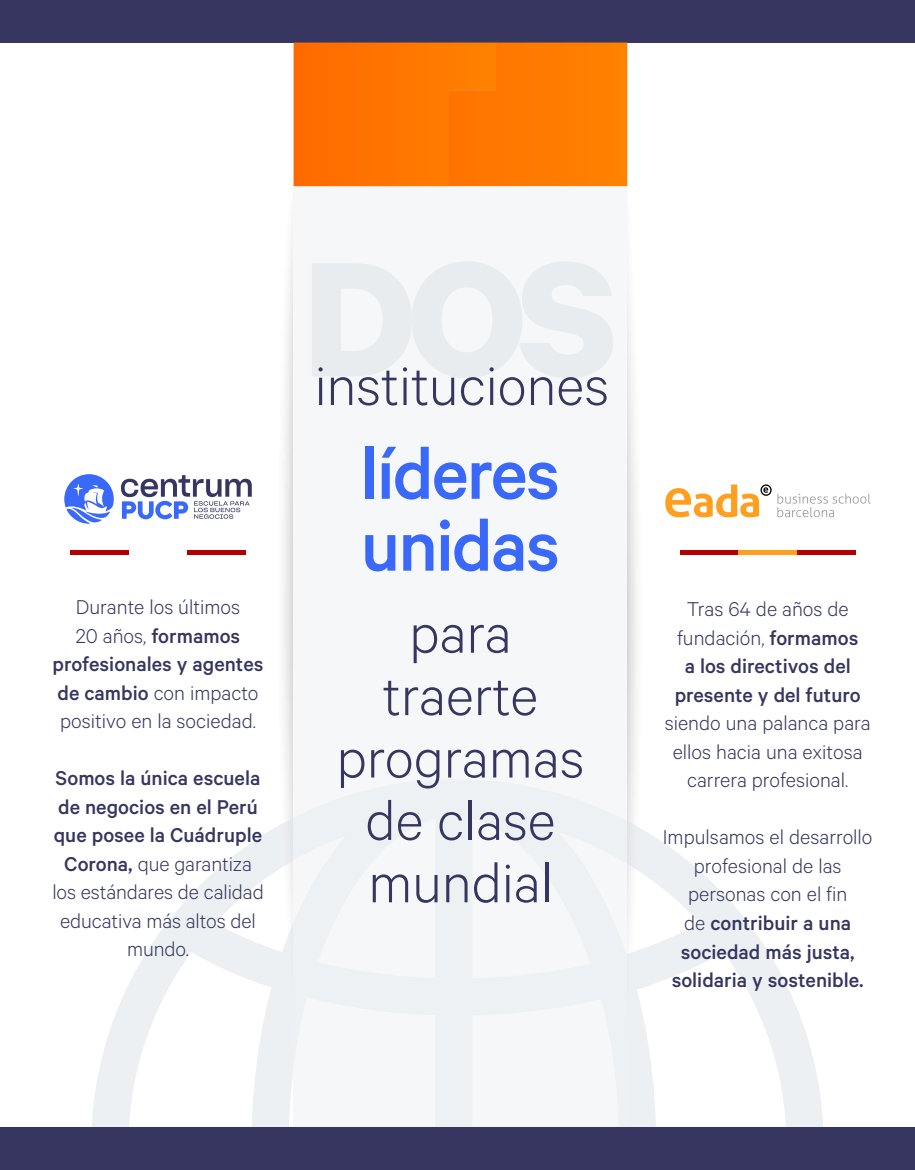
<style>
.page{position:relative;width:915px;height:1170px;background:#fff}
.page>*{position:absolute;margin:0;border:0;box-sizing:border-box;transform-origin:0 0}
.t1{font:500 79.95px/71.8px "Calibre";letter-spacing:-.025em;color:#3a69f9}
.t2{font:300 61.5px/62.4px "Calibre";color:#363660;text-align:center}
.t3{font:300 22.5px/28.5px "Calibre";color:#363660;text-align:center}
.t4{font:500 22.5px/28.5px "Calibre";color:#363660;text-align:center}
.s1{font-weight:500}
.s2{font-weight:300}
</style>
<div class="page">
<div style="left:275px;top:172px;width:370px;height:905px;background:#000;opacity:.75"></div>
<div style="left:293px;top:186px;width:334px;height:941px;background:#f5f7f8"></div>
<svg style="left:92px;top:776px;width:731px;height:351px;fill:#f5f7f8"></svg>
<div style="left:0;top:1127px;width:914px;height:42px;background:#363660"></div>
<div style="left:0;top:0;width:914px;height:43px;background:#363660"></div>
<svg style="left:293px;top:43px;width:334px;height:143px;background:#fe7700"></svg>
<div style="left:70px;top:549px;width:59px;height:5px;background:#b20000"></div>
<div style="left:187px;top:549px;width:59px;height:5px;background:#b20000"></div>
<svg style="left:64px;top:474px;width:50px;height:50px"></svg>
<svg style="left:121px;top:475px;width:131px;height:44px"></svg>
<div style="left:679px;top:549px;width:59px;height:5px;background:#b20000"></div>
<div style="left:738px;top:549px;width:58px;height:5px;background:#ff9f1f"></div>
<div style="left:796px;top:549px;width:59px;height:5px;background:#b20000"></div>
<svg style="left:665px;top:484px;width:106px;height:33px"></svg>
<svg style="left:777px;top:493px;width:93px;height:24px"></svg>
<p class="t3" style="left:53px;top:591px;width:212px">Durante los últimos<br>20 años, <span class="s1">formamos profesionales y agentes de cambio</span> con impacto positivo en la sociedad.</p>
<p class="t4" style="left:52px;top:763px;width:213px">Somos la única escuela de negocios en el Perú que posee la Cuádruple<br>Corona, <span class="s2">que garantiza los estándares de calidad educativa más altos del mundo.</span></p>
<h2 class="t2" style="left:314px;top:352px;width:296px">instituciones</h2>
<h1 class="t1" style="left:361px;top:436px;width:201px">líderes unidas</h1>
<h2 class="t2" style="left:336px;top:599px;width:249px">para traerte programas de clase mundial</h2>
<p class="t4" style="left:674px;top:594px;width:187px"><span class="s2">Tras 64 de años de fundación,</span> formamos a los directivos del presente y del futuro</p>
<p class="t3" style="left:664px;top:708px;width:207px">siendo una palanca para ellos hacia una exitosa carrera profesional.</p>
<p class="t3" style="left:662px;top:822px;width:211px">Impulsamos el desarrollo profesional de las personas con el fin<br>de <span class="s1">contribuir a una sociedad más justa, solidaria y sostenible.</span></p>
</div>
